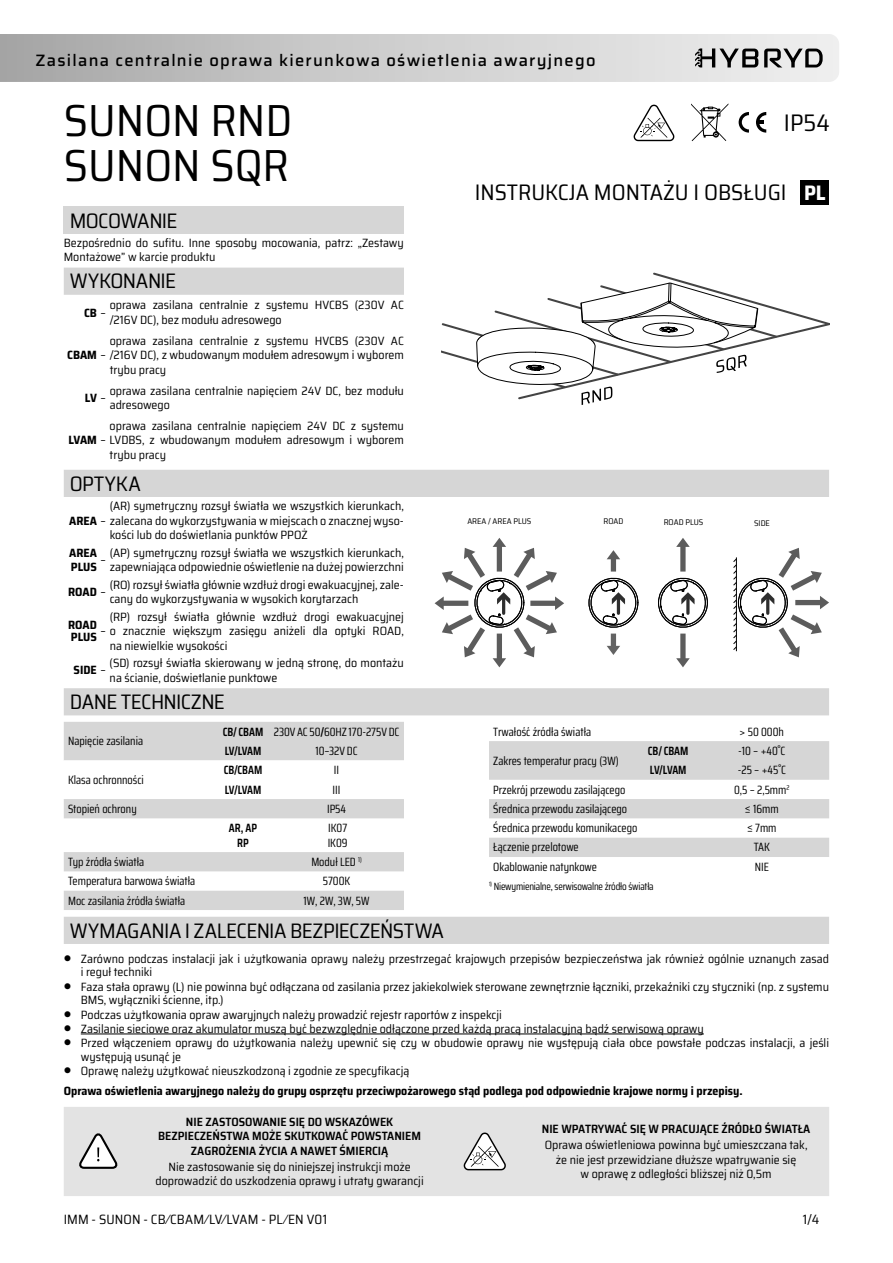
<style>
.page{position:relative;width:893px;height:1263px;background:#fff}
.page>*{position:absolute;margin:0;border:0;box-sizing:border-box;transform-origin:0 0}
.t1{font:semi-condensed 45px/45px "Saira";color:#000}
.t2{font:semi-condensed 24px "Saira";color:#000}
.t3{font:semi-condensed 22.5px "Saira";color:#000}
.t4{font:semi-condensed 21px "Saira";letter-spacing:-.025em;color:#000}
.t5{font:700 semi-condensed 21px "Saira";color:#fff}
.t6{font:500 16.5px "Saira";letter-spacing:.075em;color:#000}
.t7{font:semi-condensed 13.5px "Saira";letter-spacing:.015em;color:#000}
.t8{font:semi-condensed 12px/14.4px "Saira";color:#000}
.t9{font:12px/19.4px "Saira Condensed";color:#000}
.t10{font:700 semi-condensed 12px/14.4px "Saira";color:#000}
.t11{font:600 semi-condensed 12px/14.4px "Saira";color:#000;text-align:center}
.t12{font:600 12px/14.4px "Saira Condensed";letter-spacing:-.005em;color:#000;text-align:center}
.t13{font:10.5px "Saira Condensed";letter-spacing:-.015em;color:#000}
.t14{font:semi-condensed 8.25px "Saira";color:#000}
.s1{font-weight:400}
.s2{font-weight:700}
.s3{font-weight:600}
</style>
<div class="page">
<svg style="left:0;top:34px;width:839px;height:48px"></svg>
<svg style="left:739px;top:112px;width:10px;height:21px"></svg>
<svg style="left:756px;top:112px;width:10px;height:21px"></svg>
<svg style="left:691px;top:103px;width:37px;height:38px"></svg>
<svg style="left:634px;top:105px;width:40px;height:36px"></svg>
<svg style="left:64px;top:268px;width:765px;height:676px"></svg>
<div style="left:64px;top:207px;width:340px;height:27px;background:#d6d6d6"></div>
<svg style="left:435px;top:538px;width:129px;height:129px"></svg>
<svg style="left:588px;top:550px;width:54px;height:105px"></svg>
<svg style="left:658px;top:538px;width:54px;height:129px"></svg>
<svg style="left:733px;top:548px;width:96px;height:109px"></svg>
<svg style="left:64px;top:722px;width:340px;height:188px"></svg>
<svg style="left:489px;top:722px;width:340px;height:154px"></svg>
<svg style="left:489px;top:741px;width:340px;height:116px"></svg>
<hr style="left:81px;top:1034px;width:623px;height:1px;background:#000">
<div style="left:64px;top:1107px;width:765px;height:89px;background:#e3e3e3"></div>
<svg style="left:76px;top:1133px;width:42px;height:37px"></svg>
<svg style="left:463px;top:1132px;width:43px;height:38px"></svg>
<div style="left:801px;top:180px;width:28px;height:25px;background:#000"></div>
<svg style="left:441px;top:271px;width:388px;height:134px"></svg>
<h3 class="t6" style="left:36px;top:48px;width:561px">Zasilana centralnie oprawa kierunkowa oświetlenia awaryjnego</h3>
<h1 class="t1" style="left:64px;top:97px;width:230px">SUNON RND<br>SUNON SQR</h1>
<h3 class="t4" style="left:70px;top:205px;width:109px">MOCOWANIE</h3>
<p class="t8" style="left:64px;top:235px;width:342px">Bezpośrednio do sufitu. Inne sposoby mocowania, patrz: „Zestawy<br>Montażowe” w karcie produktu</p>
<h3 class="t4" style="left:70px;top:265px;width:108px">WYKONANIE</h3>
<p class="t10" style="left:84px;top:305px;width:24px">CB <span class="s1">–</span></p>
<p class="t8" style="left:110px;top:298px;width:296px">oprawa zasilana centralnie z systemu HVCBS (230V AC /216V DC), bez modułu adresowego</p>
<p class="t8" style="left:67px;top:348px;width:338px"><span class="s2">CBAM</span> – /216V DC), z wbudowanym modułem adresowym i wyborem</p>
<p class="t8" style="left:110px;top:333px;width:296px">oprawa zasilana centralnie z systemu HVCBS (230V AC</p>
<p class="t8" style="left:110px;top:362px;width:58px">trybu pracy</p>
<p class="t10" style="left:85px;top:390px;width:23px">LV <span class="s1">–</span></p>
<p class="t8" style="left:110px;top:383px;width:296px">oprawa zasilana centralnie napięciem 24V DC, bez modułu adresowego</p>
<p class="t8" style="left:68px;top:433px;width:337px"><span class="s2">LVAM</span> – LVDBS, z wbudowanym modułem adresowym i wyborem</p>
<p class="t8" style="left:110px;top:418px;width:296px">oprawa zasilana centralnie napięciem 24V DC z systemu</p>
<p class="t8" style="left:110px;top:447px;width:58px">trybu pracy</p>
<h3 class="t4" style="left:70px;top:468px;width:73px">OPTYKA</h3>
<p class="t8" style="left:69px;top:513px;width:336px"><span class="s2">AREA</span> – zalecana do wykorzystywania w miejscach o znacznej wyso-</p>
<p class="t8" style="left:110px;top:499px;width:296px">(AR) symetryczny rozsył światła we wszystkich kierunkach,</p>
<p class="t8" style="left:110px;top:527px;width:200px">kości lub do doświetlania punktów PPOŻ</p>
<p class="t8" style="left:110px;top:545px;width:296px">(AP) symetryczny rozsył światła we wszystkich kierunkach, zapewniająca odpowiednie oświetlenie na dużej powierzchni</p>
<p class="t10" style="left:69px;top:545px;width:29px">AREA<br>PLUS</p>
<p class="t8" style="left:101px;top:552px;width:7px">–</p>
<p class="t10" style="left:68px;top:584px;width:39px">ROAD <span class="s1">–</span></p>
<p class="t8" style="left:110px;top:577px;width:296px">(RO) rozsył światła głównie wzdłuż drogi ewakuacyjnej, zale&shy;cany do wykorzystywania w wysokich korytarzach</p>
<p class="t10" style="left:68px;top:619px;width:30px;line-height:12px">ROAD<br>PLUS</p>
<p class="t8" style="left:101px;top:623px;width:305px">– o znacznie większym zasięgu aniżeli dla optyki ROAD,</p>
<p class="t8" style="left:110px;top:609px;width:296px">(RP) rozsył światła głównie wzdłuż drogi ewakuacyjnej</p>
<p class="t8" style="left:110px;top:638px;width:119px">na niewielkie wysokości</p>
<p class="t10" style="left:74px;top:663px;width:34px">SIDE <span class="s1">–</span></p>
<p class="t8" style="left:110px;top:656px;width:296px">(SD) rozsył światła skierowany w jedną stronę, do montażu na ścianie, doświetlanie punktowe</p>
<h3 class="t4" style="left:70px;top:686px;width:156px">DANE TECHNICZNE</h3>
<p class="t9" style="left:68px;top:731px;width:77px">Napięcie zasilania</p>
<p class="t9" style="left:223px;top:721px;width:178px"><span class="s3">CB/ CBAM</span> 230V AC 50<span class="s3">/</span>60HZ 170-275V DC<br><span class="s3">LV/LVAM</span></p>
<p class="t9" style="left:316px;top:741px;width:43px">10–32V DC</p>
<p class="t9" style="left:68px;top:770px;width:77px">Klasa ochronności</p>
<p class="t12" style="left:224px;top:763px;width:40px">CB/CBAM</p>
<p class="t9" style="left:334px;top:760px;width:7px">II</p>
<p class="t12" style="left:225px;top:782px;width:38px">LV/LVAM</p>
<p class="t9" style="left:333px;top:779px;width:9px">III</p>
<p class="t9" style="left:68px;top:799px;width:70px">Stopień ochrony</p>
<p class="t9" style="left:327px;top:799px;width:21px">IP54</p>
<p class="t12" style="left:229px;top:820px;width:30px">AR, AP<br>RP</p>
<p class="t9" style="left:328px;top:820px;width:21px;line-height:14.4px">IK07<br>IK09</p>
<p class="t9" style="left:68px;top:852px;width:78px">Typ źródła światła</p>
<p class="t9" style="left:311px;top:852px;width:52px">Moduł LED <sup>1)</sup></p>
<p class="t9" style="left:68px;top:871px;width:129px">Temperatura barwowa światła</p>
<p class="t9" style="left:323px;top:871px;width:29px">5700K</p>
<p class="t9" style="left:68px;top:890px;width:119px">Moc zasilania źródła światła</p>
<p class="t9" style="left:304px;top:890px;width:67px">1W, 2W, 3W, 5W</p>
<h2 class="t2" style="left:784px;top:105px;width:47px">IP54</h2>
<h3 class="t3" style="left:475px;top:176px;width:313px">INSTRUKCJA MONTAŻU I OBSŁUGI</h3>
<h3 class="t5" style="left:804px;top:176px;width:23px">PL</h3>
<p class="t14" style="left:467px;top:515px;width:65px">AREA / AREA PLUS</p>
<p class="t14" style="left:603px;top:515px;width:21px">ROAD</p>
<p class="t14" style="left:664px;top:516px;width:41px">ROAD PLUS</p>
<p class="t14" style="left:754px;top:517px;width:17px">SIDE</p>
<p class="t9" style="left:493px;top:721px;width:99px">Trwałość źródła światła</p>
<p class="t9" style="left:740px;top:721px;width:46px">&gt; 50 000h</p>
<p class="t9" style="left:493px;top:750px;width:127px">Zakres temperatur pracy (3W)</p>
<p class="t12" style="left:648px;top:743px;width:42px">CB/ CBAM</p>
<p class="t9" style="left:738px;top:741px;width:49px">-10 – +40˚C</p>
<p class="t12" style="left:650px;top:763px;width:38px">LV/LVAM</p>
<p class="t9" style="left:738px;top:760px;width:50px">-25 – +45˚C</p>
<p class="t9" style="left:493px;top:779px;width:134px">Przekrój przewodu zasilającego</p>
<p class="t9" style="left:734px;top:779px;width:57px">0,5 – 2,5mm<sup>2</sup></p>
<p class="t9" style="left:493px;top:799px;width:135px">Średnica przewodu zasilającego</p>
<p class="t9" style="left:745px;top:799px;width:35px">≤ 16mm</p>
<p class="t9" style="left:493px;top:818px;width:146px">Średnica przewodu komunikacego</p>
<p class="t9" style="left:747px;top:818px;width:31px">≤ 7mm</p>
<p class="t9" style="left:493px;top:837px;width:87px">Łączenie przelotowe</p>
<p class="t9" style="left:754px;top:837px;width:18px">TAK</p>
<p class="t9" style="left:493px;top:857px;width:105px">Okablowanie natynkowe</p>
<p class="t9" style="left:755px;top:857px;width:16px">NIE</p>
<p class="t13" style="left:489px;top:878px;width:166px"><sup>1)</sup> Niewymienialne, serwisowalne źródło światła</p>
<h3 class="t4" style="left:70px;top:914px;width:376px">WYMAGANIA I ZALECENIA BEZPIECZEŃSTWA</h3>
<p class="t8" style="left:81px;top:952px;width:750px;line-height:13.5px;text-indent:-17px">• Zarówno podczas instalacji jak i użytkowania oprawy należy przestrzegać krajowych przepisów bezpieczeństwa jak również ogólnie uznanych zasad i reguł techniki</p>
<p class="t8" style="left:81px;top:979px;width:750px;line-height:13.5px;text-indent:-17px">• Faza stała oprawy (L) nie powinna być odłączana od zasilania przez jakiekolwiek sterowane zewnętrznie łączniki, przekaźniki czy styczniki (np. z systemu<br>BMS, wyłączniki ścienne, itp.)</p>
<p class="t8" style="left:64px;top:1007px;width:440px">• Podczas użytkowania opraw awaryjnych należy prowadzić rejestr raportów z inspekcji</p>
<p class="t8" style="left:64px;top:1021px;width:642px">• Zasilanie sieciowe oraz akumulator muszą być bezwzględnie odłączone przed każdą pracą instalacyjną bądź serwisową oprawy</p>
<p class="t8" style="left:81px;top:1036px;width:750px;line-height:13.5px;text-indent:-17px">• Przed włączeniem oprawy do użytkowania należy upewnić się czy w obudowie oprawy nie występują ciała obce powstałe podczas instalacji, a jeśli występują usunąć je</p>
<p class="t10" style="left:64px;top:1061px;width:680px;line-height:19.5px">• <span class="s1">Oprawę należy użytkować nieuszkodzoną i zgodnie ze specyfikacją<br></span>Oprawa oświetlenia awaryjnego należy do grupy osprzętu przeciwpożarowego stąd podlega pod odpowiednie krajowe normy i przepisy.</p>
<p class="t11" style="left:158px;top:1114px;width:264px">NIE ZASTOSOWANIE SIĘ DO WSKAZÓWEK<br>BEZPIECZEŃSTWA MOŻE SKUTKOWAĆ POWSTANIEM<br>ZAGROŻENIA ŻYCIA A NAWET ŚMIERCIĄ</p>
<p class="t8" style="left:155px;top:1159px;width:270px;text-align:center">Nie zastosowanie się do niniejszej instrukcji może doprowadzić do uszkodzenia oprawy i utraty gwarancji</p>
<p class="t11" style="left:542px;top:1121px;width:270px">NIE WPATRYWAĆ SIĘ W PRACUJĄCE ŹRÓDŁO ŚWIATŁA</p>
<p class="t8" style="left:545px;top:1138px;width:264px;text-align:center">Oprawa oświetleniowa powinna być umieszczana tak, że nie jest przewidziane dłuższe wpatrywanie się<br>w oprawę z odległości bliższej niż 0,5m</p>
<p class="t7" style="left:64px;top:1209px;width:265px">IMM - SUNON - CB⁄CBAM⁄LV⁄LVAM - PL ⁄EN V01</p>
<p class="t7" style="left:803px;top:1209px;width:18px">1/4</p>
</div>
